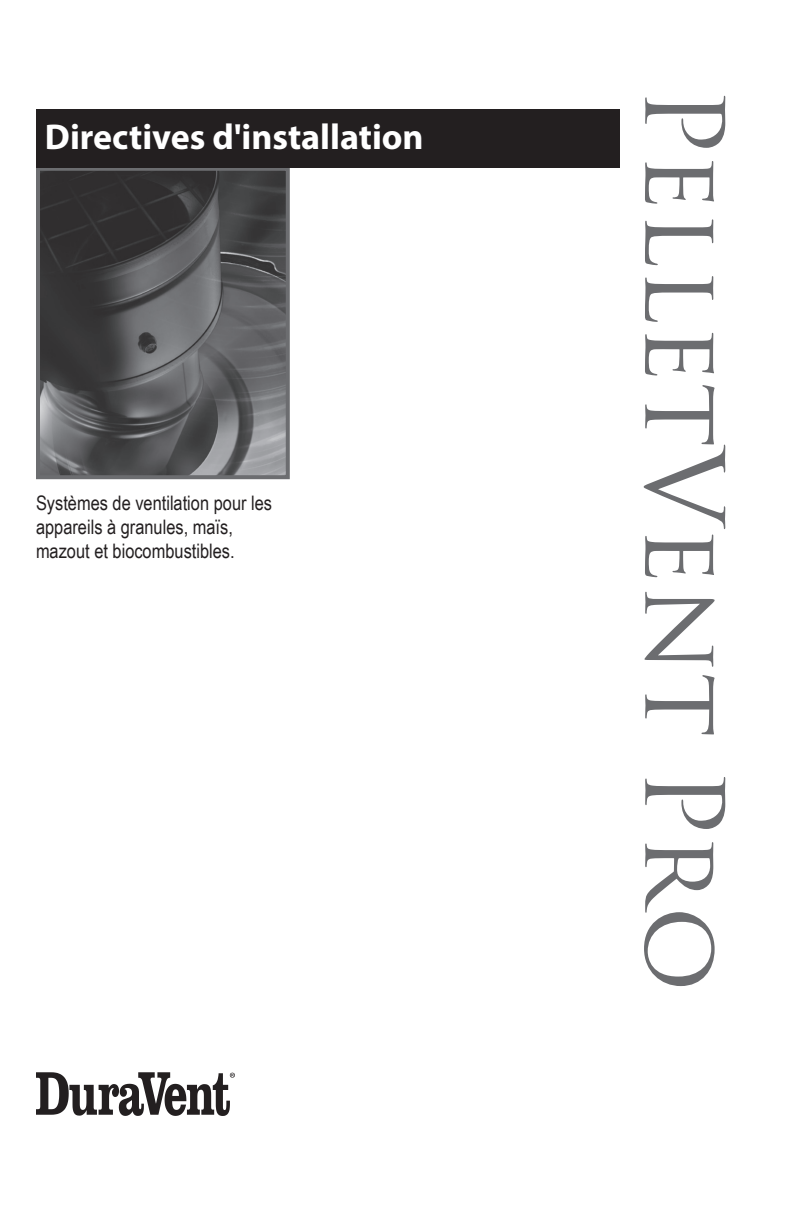
<style>
.page{position:relative;width:792px;height:1224px;background:#fff}
.page>*{position:absolute;margin:0;border:0;box-sizing:border-box;transform-origin:0 0}
.t1{font:106px "Trajan Pro";color:#6c6d70}
.t2{font:700 36px "Myriad Pro";color:#fff}
.t3{font:20px/24px "Arial Narrow";color:#231f20}
</style>
<div class="page">
<img style="left:41px;top:172px;width:244px;height:302px">
<div style="left:36px;top:167px;width:254px;height:312px;border:4px solid #6c6d70"></div>
<div style="left:36px;top:109px;width:584px;height:58px;background:#231f20"></div>
<svg style="left:36px;top:1072px;width:199px;height:44px"></svg>
<h2 class="t2" style="left:45px;top:114px;width:380px">Directives d'installation</h2>
<p class="t3" style="left:36px;top:490px;width:238px">Systèmes de ventilation pour les appareils à granules, maïs, mazout et biocombustibles.</p>
<h1 class="t1" style="left:751px;top:86px;width:907px;rotate:90deg">PelletVent Pro</h1>
</div>
